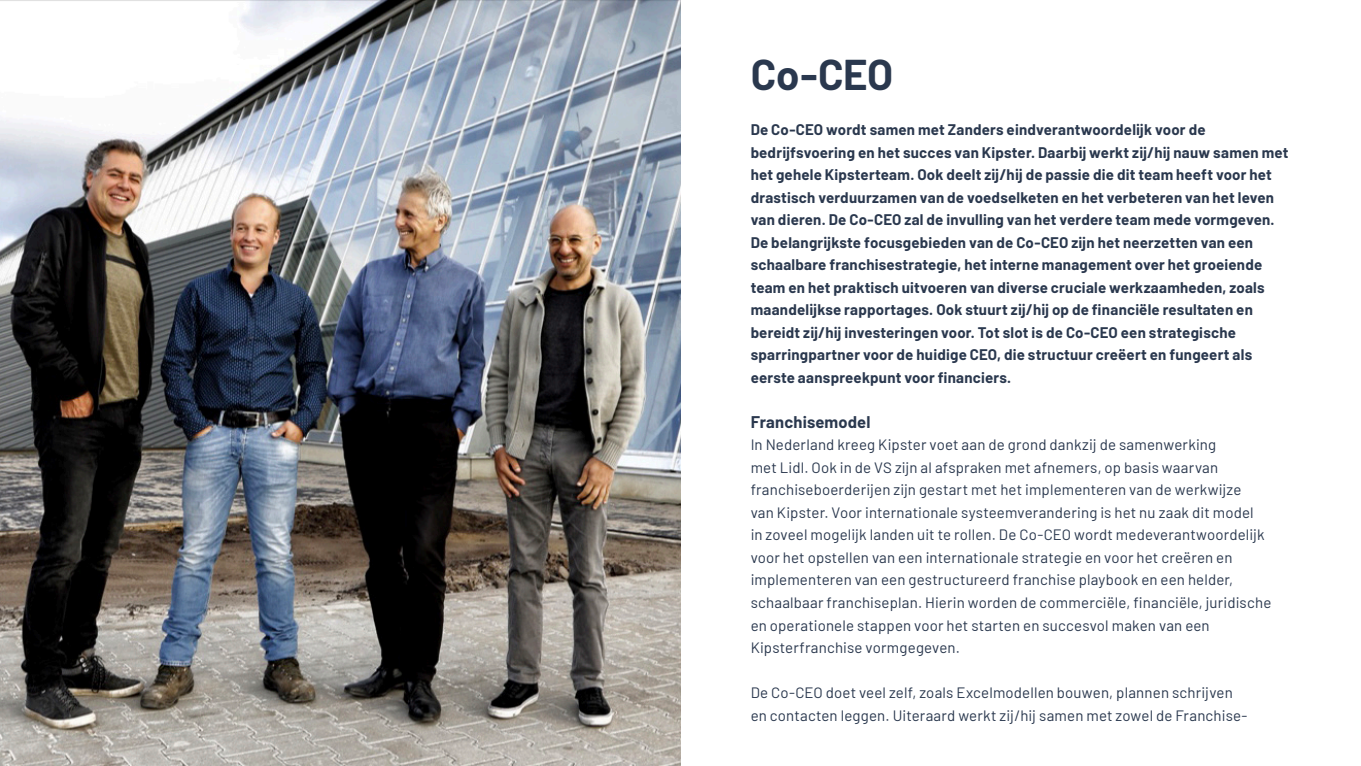
<style>
.page{position:relative;width:1361px;height:766px;background:#fff}
.page>*{position:absolute;margin:0;border:0;box-sizing:border-box;transform-origin:0 0}
.t1{font:700 42px "Barlow";color:#2a384e}
.t2{font:700 16.5px "Barlow";letter-spacing:.01em;color:#2a384e}
.t3{font:700 15px/22.5px "Barlow";letter-spacing:.015em;color:#2a384e}
.t4{font:15px/22.5px "Barlow";letter-spacing:.01em;color:#2a384e}
</style>
<div class="page">
<img style="left:0;top:0;width:680px;height:765px">
<p class="t1" style="left:750px;top:44px;width:144px">Co-CEO</p>
<p class="t3" style="left:750px;top:117px;width:539px">De Co-CEO wordt samen met Zanders eindverantwoordelijk voor de bedrijfsvoering en het succes van Kipster. Daarbij werkt zij/hij nauw samen met het gehele Kipsterteam. Ook deelt zij/hij de passie die dit team heeft voor het drastisch verduurzamen van de voedselketen en het verbeteren van het leven van dieren. De Co-CEO zal de invulling van het verdere team mede vormgeven.<br>De belangrijkste focusgebieden van de Co-CEO zijn het neerzetten van een schaalbare franchisestrategie, het interne management over het groeiende team en het praktisch uitvoeren van diverse cruciale werkzaamheden, zoals maandelijkse rapportages. Ook stuurt zij/hij op de financiële resultaten en bereidt zij/hij investeringen voor. Tot slot is de Co-CEO een strategische sparringpartner voor de huidige CEO, die structuur creëert en fungeert als eerste aanspreekpunt voor financiers.</p>
<p class="t2" style="left:750px;top:409px;width:121px">Franchisemodel</p>
<p class="t4" style="left:750px;top:432px;width:522px">In Nederland kreeg Kipster voet aan de grond dankzij de samenwerking<br>met Lidl. Ook in de VS zijn al afspraken met afnemers, op basis waarvan franchiseboerderijen zijn gestart met het implementeren van de werkwijze<br>van Kipster. Voor internationale systeemverandering is het nu zaak dit model<br>in zoveel mogelijk landen uit te rollen. De Co-CEO wordt medeverantwoordelijk voor het opstellen van een internationale strategie en voor het creëren en implementeren van een gestructureerd franchise playbook en een helder, schaalbaar franchiseplan. Hierin worden de commerciële, financiële, juridische en operationele stappen voor het starten en succesvol maken van een Kipsterfranchise vormgegeven.</p>
<p class="t4" style="left:750px;top:680px;width:498px">De Co-CEO doet veel zelf, zoals Excelmodellen bouwen, plannen schrijven en contacten leggen. Uiteraard werkt zij/hij samen met zowel de Franchise-</p>
</div>
